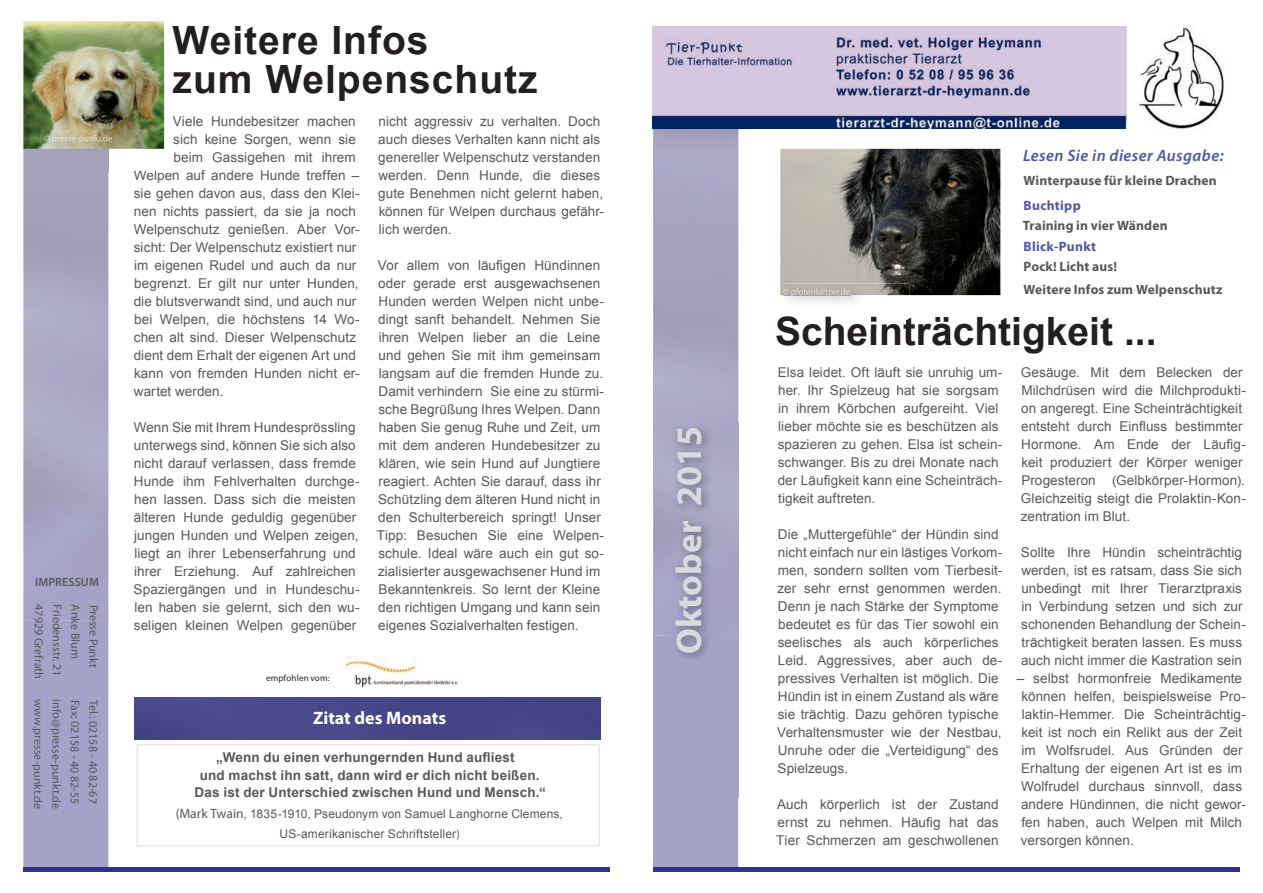
<style>
.page{position:relative;width:1263px;height:893px;background:#fff}
.page>*{position:absolute;margin:0;border:0;box-sizing:border-box;transform-origin:0 0}
.t1{font:700 39px/39px "Arial";letter-spacing:.025em;color:#231f20}
.t2{font:700 39px "Arial";color:#231f20}
.t3{font:700 36px "Myriad Pro";color:#d9dadc}
.t4{font:700 18px "Myriad Pro";color:#fff}
.t5{font:italic 600 16.5px "Myriad Pro";letter-spacing:.025em;color:#4d57a5}
.t6{font:13.5px/18px "Arial";letter-spacing:.005em;color:#57585a}
.t7{font:700 13.5px "Arial";letter-spacing:.01em;color:#57585a}
.t8{font:700 13.5px/24px "Myriad Pro";letter-spacing:.01em;color:#57585a}
.t9{font:700 13.5px "Myriad Pro";letter-spacing:.025em;color:#4d57a5}
.t10{font:12px "Myriad Pro";letter-spacing:-.005em;color:#57585a}
.t11{font:12px/20.5px "Arial";letter-spacing:.01em;color:#57585a;text-align:center}
.t12{font:600 12px "Myriad Pro";letter-spacing:.005em;color:#57585a}
.t13{font:9px "Myriad Pro";letter-spacing:.02em;color:#231f20}
.s1{font-family:"Myriad Pro";font-size:13.5px}
.s2{font-family:"Myriad Pro"}
</style>
<div class="page">
<div style="left:23px;top:621px;width:85px;height:246px;background:#a5a2ca"></div>
<div style="left:23px;top:867px;width:587px;height:5px;background:#2e3092"></div>
<img style="left:23px;top:149px;width:85px;height:472px">
<div style="left:135px;top:697px;width:466px;height:43px;background:#464788"></div>
<img style="left:345px;top:659px;width:113px;height:29px">
<div style="left:653px;top:129px;width:85px;height:738px;background:#a5a2ca"></div>
<div style="left:653px;top:867px;width:586px;height:5px;background:#2e3092"></div>
<img style="left:654px;top:129px;width:84px;height:507px">
<img style="left:653px;top:27px;width:571px;height:102px">
<img style="left:670px;top:423px;width:69px;height:375px">
<svg style="left:137px;top:744px;width:463px;height:102px"></svg>
<img style="left:23px;top:21px;width:141px;height:128px">
<img style="left:780px;top:149px;width:220px;height:146px">
<img style="left:780px;top:316px;width:129px;height:13px">
<img style="left:780px;top:284px;width:129px;height:11px">
<img style="left:783px;top:295px;width:67px;height:1px">
<img style="left:783px;top:288px;width:67px;height:7px">
<img style="left:108px;top:130px;width:57px;height:42px">
<div style="left:41px;top:149px;width:67px;height:23px;background:#a4a1bd"></div>
<img style="left:134px;top:171px;width:31px;height:1px">
<img style="left:41px;top:130px;width:123px;height:19px">
<img style="left:44px;top:135px;width:68px;height:8px">
<p class="t12" style="left:35px;top:574px;width:65px">IMPRESSUM</p>
<p class="t10" style="left:46px;top:604px;width:76px;rotate:90deg">47929 Grefrath</p>
<p class="t10" style="left:65px;top:604px;width:73px;rotate:90deg">Friedensstr. 21</p>
<p class="t10" style="left:83px;top:604px;width:56px;rotate:90deg">Anke Blum</p>
<p class="t10" style="left:101px;top:604px;width:65px;rotate:90deg">Presse Punkt</p>
<p class="t10" style="left:46px;top:699px;width:111px;rotate:90deg">www.presse-punkt.de</p>
<p class="t10" style="left:64px;top:699px;width:111px;rotate:90deg">info@presse-punkt.de</p>
<p class="t10" style="left:82px;top:699px;width:106px;rotate:90deg">Fax: 02158 - 40 82-55</p>
<p class="t10" style="left:101px;top:700px;width:106px;rotate:90deg">Tel.: 02158 - 40 82-67</p>
<h1 class="t1" style="left:173px;top:22px;width:366px">Weitere Infos<br>zum Welpenschutz</h1>
<p class="t6" style="left:173px;top:113px;width:185px">Viele Hundebesitzer machen</p>
<p class="t6" style="left:173px;top:131px;width:184px">sich keine Sorgen, wenn sie</p>
<p class="t6" style="left:174px;top:149px;width:184px">beim Gassigehen mit ihrem</p>
<p class="t6" style="left:134px;top:167px;width:227px">Welpen auf andere Hunde treffen –</p>
<p class="t6" style="left:134px;top:185px;width:227px">sie gehen davon aus, dass den Klei-</p>
<p class="t6" style="left:134px;top:203px;width:223px">nen nichts passiert, da sie ja noch</p>
<p class="t6" style="left:134px;top:221px;width:227px">Welpenschutz genießen. Aber Vor-</p>
<p class="t6" style="left:134px;top:239px;width:224px">sicht: Der Welpenschutz existiert nur</p>
<p class="t6" style="left:134px;top:257px;width:224px">im eigenen Rudel und auch da nur</p>
<p class="t6" style="left:134px;top:275px;width:226px">begrenzt. Er gilt nur unter Hunden,</p>
<p class="t6" style="left:134px;top:293px;width:224px">die blutsverwandt sind, und auch nur</p>
<p class="t6" style="left:134px;top:311px;width:227px">bei Welpen, die höchstens 14 Wo-</p>
<p class="t6" style="left:134px;top:329px;width:224px">chen alt sind. Dieser Welpenschutz</p>
<p class="t6" style="left:134px;top:347px;width:224px">dient dem Erhalt der eigenen Art und</p>
<p class="t6" style="left:134px;top:365px;width:227px">kann von fremden Hunden nicht er-</p>
<p class="t6" style="left:134px;top:383px;width:91px">wartet werden.</p>
<p class="t6" style="left:134px;top:419px;width:227px">Wenn Sie mit Ihrem Hundesprössling unterwegs sind, können Sie sich also nicht darauf verlassen, dass fremde Hunde ihm Fehlverhalten durchge&shy;hen lassen. Dass sich die meisten älteren Hunde geduldig gegenüber jungen Hunden und Welpen zeigen, liegt an ihrer Lebenserfahrung und ihrer Erziehung. Auf zahlreichen Spaziergängen und in Hundeschu&shy;len haben sie gelernt, sich den wu&shy;seligen kleinen Welpen gegenüber</p>
<p class="t6" style="left:378px;top:113px;width:227px">nicht aggressiv zu verhalten. Doch auch dieses Verhalten kann nicht als genereller Welpenschutz verstanden werden. Denn Hunde, die dieses gute Benehmen nicht gelernt haben, können für Welpen durchaus gefähr&shy;lich werden.</p>
<p class="t6" style="left:377px;top:257px;width:229px">Vor allem von läufigen Hündinnen oder gerade erst ausgewachsenen Hunden werden Welpen nicht unbe&shy;dingt sanft behandelt. Nehmen Sie ihren Welpen lieber an die Leine und gehen Sie mit ihm gemeinsam langsam auf die fremden Hunde zu.<br>Damit verhindern Sie eine zu stürmi&shy;sche Begrüßung Ihres Welpen. Dann haben Sie genug Ruhe und Zeit, um mit dem anderen Hundebesitzer zu klären, wie sein Hund auf Jungtiere reagiert. Achten Sie darauf, dass ihr Schützling dem älteren Hund nicht in den Schulterbereich springt! Unser Tipp: Besuchen Sie eine Welpen&shy;schule. Ideal wäre auch ein gut so&shy;zialisierter ausgewachsener Hund im Bekanntenkreis. So lernt der Kleine den richtigen Umgang und kann sein eigenes Sozialverhalten festigen.</p>
<p class="t13" style="left:266px;top:672px;width:65px">empfohlen vom:</p>
<h3 class="t4" style="left:313px;top:706px;width:135px">Zitat des Monats</h3>
<p class="t7" style="left:216px;top:748px;width:300px">„Wenn du einen verhungernden Hund aufliest</p>
<p class="t7" style="left:200px;top:766px;width:341px">und machst ihn satt, dann wird er dich nicht beißen.</p>
<p class="t7" style="left:195px;top:783px;width:353px">Das ist der Unterschied zwischen Hund und Mensch.“</p>
<p class="t11" style="left:176px;top:803px;width:389px"><span class="s1">(Mark Twain</span>, 1835-1910, Pseudonym von Samuel Langhorne Clemens,<br>US-amerikanischer Schriftsteller<span class="s2">)</span></p>
<h2 class="t3" style="left:665px;top:654px;width:230px;rotate:-90deg">Oktober 2015</h2>
<p class="t5" style="left:1023px;top:145px;width:202px">Lesen Sie in dieser Ausgabe:</p>
<p class="t8" style="left:1023px;top:168px;width:195px">Winterpause für kleine Drachen</p>
<p class="t9" style="left:1024px;top:197px;width:59px">Buchtipp</p>
<p class="t8" style="left:1023px;top:213px;width:146px">Training in vier Wänden</p>
<p class="t9" style="left:1024px;top:237px;width:74px">Blick-Punkt</p>
<p class="t8" style="left:1023px;top:254px;width:200px">Pock! Licht aus!<br>Weitere Infos zum Welpenschutz</p>
<h1 class="t2" style="left:775px;top:305px;width:383px">Scheinträchtigkeit ...</h1>
<p class="t6" style="left:778px;top:364px;width:226px">Elsa leidet. Oft läuft sie unruhig um&shy;her. Ihr Spielzeug hat sie sorgsam in ihrem Körbchen aufgereiht. Viel lieber möchte sie es beschützen als spazieren zu gehen. Elsa ist schein&shy;schwanger. Bis zu drei Monate nach der Läufigkeit kann eine Scheinträch&shy;tigkeit auftreten.</p>
<p class="t6" style="left:777px;top:526px;width:227px">Die „Muttergefühle“ der Hündin sind nicht einfach nur ein lästiges Vorkom&shy;men, sondern sollten vom Tierbesit&shy;zer sehr ernst genommen werden.<br>Denn je nach Stärke der Symptome bedeutet es für das Tier sowohl ein seelisches als auch körperliches Leid. Aggressives, aber auch de&shy;pressives Verhalten ist möglich. Die Hündin ist in einem Zustand als wäre sie trächtig. Dazu gehören typische Verhaltensmuster wie der Nestbau, Unruhe oder die „Verteidigung“ des Spielzeugs.</p>
<p class="t6" style="left:776px;top:796px;width:224px;text-align:justify">Auch körperlich ist der Zustand ernst zu nehmen. Häufig hat das Tier Schmerzen am geschwollenen</p>
<p class="t6" style="left:1021px;top:364px;width:227px">Gesäuge. Mit dem Belecken der Milchdrüsen wird die Milchprodukti&shy;on angeregt. Eine Scheinträchtigkeit entsteht durch Einfluss bestimmter Hormone. Am Ende der Läufig&shy;keit produziert der Körper weniger Progesteron (Gelbkörper-Hormon).<br>Gleichzeitig steigt die Prolaktin-Kon&shy;zentration im Blut.</p>
<p class="t6" style="left:1021px;top:544px;width:226px">Sollte Ihre Hündin scheinträchtig werden, ist es ratsam, dass Sie sich unbedingt mit Ihrer Tierarztpraxis in Verbindung setzen und sich zur schonenden Behandlung der Schein&shy;trächtigkeit beraten lassen. Es muss auch nicht immer die Kastration sein</p>
<p class="t6" style="left:1021px;top:670px;width:226px;text-indent:-4px">– selbst hormonfreie Medikamente können helfen, beispielsweise Pro&shy;laktin-Hemmer. Die Scheinträchtig&shy;keit ist noch ein Relikt aus der Zeit im Wolfsrudel. Aus Gründen der Erhaltung der eigenen Art ist es im Wolfrudel durchaus sinnvoll, dass andere Hündinnen, die nicht gewor&shy;fen haben, auch Welpen mit Milch versorgen können.</p>
</div>
